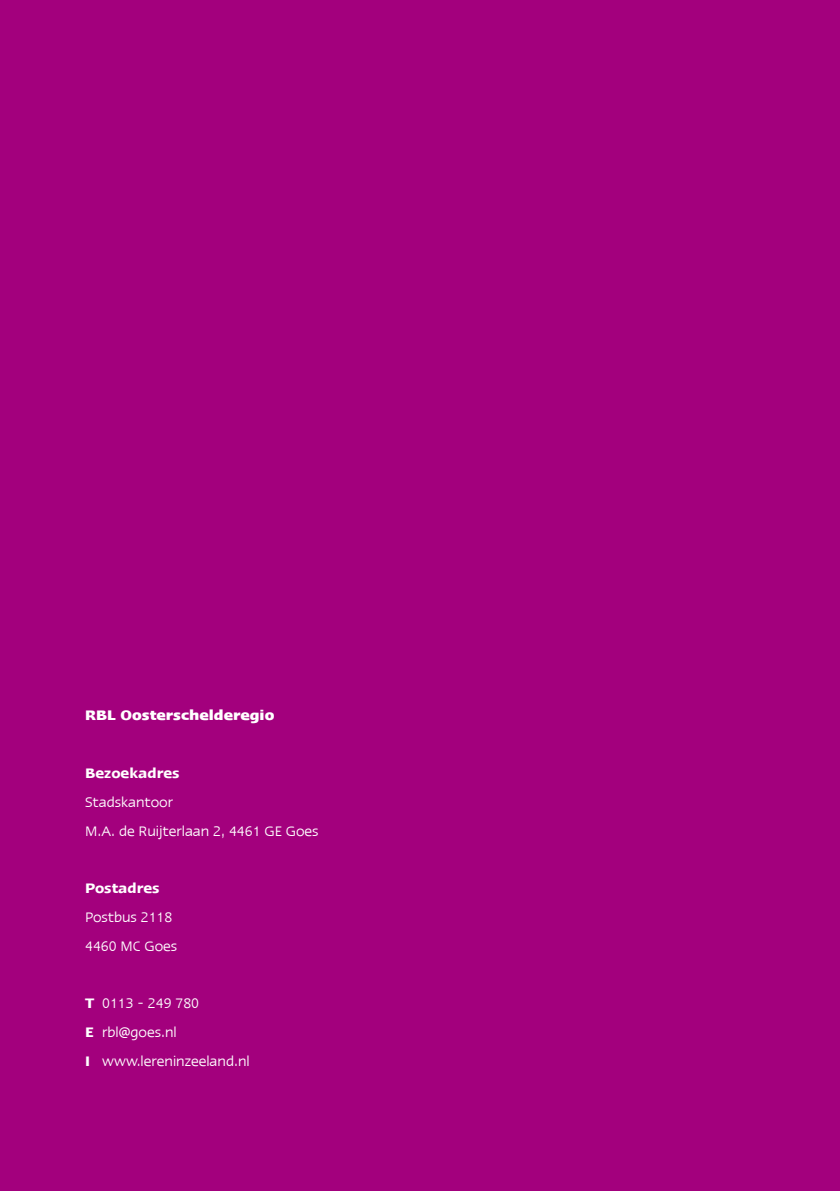
<style>
.page{position:relative;width:840px;height:1191px;background:#fff}
.page>*{position:absolute;margin:0;border:0;box-sizing:border-box;transform-origin:0 0}
.Standaard{font:16px "Linotype Ergo";color:#fff}
.Standaard-2{font:700 16px "Linotype Ergo";color:#fff}
.Standaard-3{font:600 16px "Linotype Ergo";color:#fff}
.s1{font-weight:600}
</style>
<div class="page">
<div style="left:0;top:0;width:839px;height:1191px;background:#a3007d"></div>
<p class="Standaard-2" style="left:85px;top:706px;width:191px">RBL Oosterschelderegio</p>
<p class="Standaard-3" style="left:85px;top:764px;width:96px">Bezoekadres</p>
<p class="Standaard" style="left:85px;top:793px;width:89px">Stadskantoor</p>
<p class="Standaard" style="left:85px;top:822px;width:235px">M.A. de Ruijterlaan 2, 4461 GE Goes</p>
<p class="Standaard-3" style="left:85px;top:879px;width:76px">Postadres</p>
<p class="Standaard" style="left:85px;top:908px;width:89px">Postbus 2118</p>
<p class="Standaard" style="left:85px;top:937px;width:93px">4460 MC Goes</p>
<p class="Standaard" style="left:85px;top:994px;width:115px"><span class="s1">T</span> 0113 - 249 780</p>
<p class="Standaard" style="left:85px;top:1023px;width:93px"><span class="s1">E</span> rbl@goes.nl</p>
<p class="Standaard" style="left:85px;top:1052px;width:166px"><span class="s1">I</span> www.lereninzeeland.nl</p>
</div>
